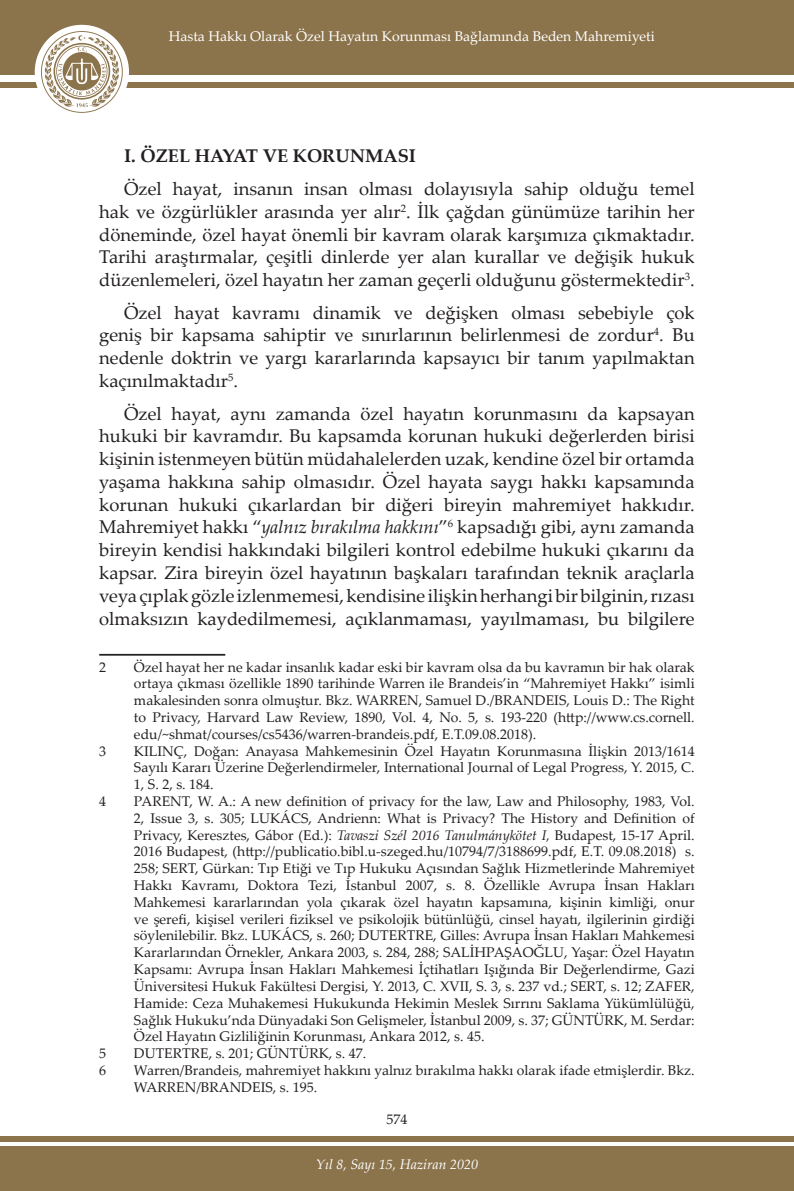
<style>
.page{position:relative;width:794px;height:1191px;background:#fff}
.page>*{position:absolute;margin:0;border:0;box-sizing:border-box;transform-origin:0 0}
.t1{font:18.38px/22.8px "Palatino Linotype";color:#231f20;text-align:justify}
.t2{font:700 18.38px "Palatino Linotype";color:#231f20}
.t3{font:14px/16.8px "Palatino Linotype";color:#231f20;text-align:justify}
.t4{font:14px "Palatino Linotype";color:#fff}
.t5{font:italic 14px "Palatino Linotype";color:#fff}
.s1{font-style:italic}
</style>
<div class="page">
<div style="left:0;top:1136px;width:794px;height:5px;background:#8b734b"></div>
<div style="left:0;top:1146px;width:794px;height:45px;background:#8b734b"></div>
<div style="left:0;top:82px;width:794px;height:6px;background:#8b734b"></div>
<div style="left:0;top:0;width:794px;height:74px;background:#8b734b"></div>
<div style="left:35px;top:25px;width:94px;height:94px;background:#fff;border-radius:50%"></div>
<svg style="left:41px;top:31px;width:82px;height:82px"></svg>
<hr style="left:99px;top:654px;width:126px;height:1px;background:#231f20">
<p class="t4" style="left:169px;top:26px;width:487px">Hasta Hakkı Olarak Özel Hayatın Korunması Bağlamında Beden Mahremiyeti</p>
<h1 class="t2" style="left:124px;top:143px;width:293px">I. ÖZEL HAYAT VE KORUNMASI</h1>
<p class="t1" style="left:99px;top:177px;width:597px;text-indent:25px">Özel hayat, insanın insan olması dolayısıyla sahip olduğu temel hak ve özgürlükler arasında yer alır<sup>2</sup>. İlk çağdan günümüze tarihin her döneminde, özel hayat önemli bir kavram olarak karşımıza çıkmaktadır.<br>Tarihi araştırmalar, çeşitli dinlerde yer alan kurallar ve değişik hukuk düzenlemeleri, özel hayatın her zaman geçerli olduğunu göstermektedir<sup>3</sup>.</p>
<h1 class="t1" style="left:99px;top:300px;width:597px;text-indent:25px">Özel hayat kavramı dinamik ve değişken olması sebebiyle çok geniş bir kapsama sahiptir ve sınırlarının belirlenmesi de zordur<sup>4</sup>. Bu nedenle doktrin ve yargı kararlarında kapsayıcı bir tanım yapılmaktan kaçınılmaktadır<sup>5</sup>.</h1>
<p class="t1" style="left:99px;top:401px;width:597px;text-indent:25px">Özel hayat, aynı zamanda özel hayatın korunmasını da kapsayan hukuki bir kavramdır. Bu kapsamda korunan hukuki değerlerden birisi kişinin istenmeyen bütün müdahalelerden uzak, kendine özel bir ortamda yaşama hakkına sahip olmasıdır. Özel hayata saygı hakkı kapsamında korunan hukuki çıkarlardan bir diğeri bireyin mahremiyet hakkıdır.<br>Mahremiyet hakkı “<span class="s1">yalnız bırakılma hakkını</span>”<sup>6</sup> kapsadığı gibi, aynı zamanda bireyin kendisi hakkındaki bilgileri kontrol edebilme hukuki çıkarını da kapsar. Zira bireyin özel hayatının başkaları tarafından teknik araçlarla veya çıplak gözle izlenmemesi, kendisine ilişkin herhangi bir bilginin, rızası olmaksızın kaydedilmemesi, açıklanmaması, yayılmaması, bu bilgilere</p>
<p class="t3" style="left:99px;top:658px;width:8px">2</p>
<p class="t3" style="left:134px;top:658px;width:562px">Özel hayat her ne kadar insanlık kadar eski bir kavram olsa da bu kavramın bir hak olarak ortaya çıkması özellikle 1890 tarihinde Warren ile Brandeis’in “Mahremiyet Hakkı” isimli makalesinden sonra olmuştur. Bkz. WARREN, Samuel D./BRANDEIS, Louis D.: The Right to Privacy, Harvard Law Review, 1890, Vol. 4, No. 5, s. 193-220 (http://www.cs.cornell. edu/~shmat/courses/cs5436/warren-brandeis.pdf, E.T.09.08.2018).</p>
<p class="t3" style="left:99px;top:742px;width:8px">3</p>
<p class="t3" style="left:134px;top:742px;width:562px">KILINÇ, Doğan: Anayasa Mahkemesinin Özel Hayatın Korunmasına İlişkin 2013/1614<br>Sayılı Kararı Üzerine Değerlendirmeler, International Journal of Legal Progress, Y. 2015, C.<br>1, S. 2, s. 184.</p>
<p class="t3" style="left:99px;top:792px;width:8px">4</p>
<p class="t3" style="left:134px;top:792px;width:562px">PARENT, W. A.: A new definition of privacy for the law, Law and Philosophy, 1983, Vol.<br>2, Issue 3, s. 305; LUKÁCS, Andrienn: What is Privacy? The History and Definition of Privacy, Keresztes, Gábor (Ed.): <span class="s1">Tavaszi Szél 2016 Tanulmánykötet I,</span> Budapest, 15-17 April.<br>2016 Budapest, (http://publicatio.bibl.u-szeged.hu/10794/7/3188699.pdf, E.T. 09.08.2018) s.<br>258; SERT, Gürkan: Tıp Etiği ve Tıp Hukuku Açısından Sağlık Hizmetlerinde Mahremiyet Hakkı Kavramı, Doktora Tezi, İstanbul 2007, s. 8. Özellikle Avrupa İnsan Hakları Mahkemesi kararlarından yola çıkarak özel hayatın kapsamına, kişinin kimliği, onur ve şerefi, kişisel verileri fiziksel ve psikolojik bütünlüğü, cinsel hayatı, ilgilerinin girdiği söylenilebilir. Bkz. LUKÁCS, s. 260; DUTERTRE, Gilles: Avrupa İnsan Hakları Mahkemesi Kararlarından Örnekler, Ankara 2003, s. 284, 288; SALİHPAŞAOĞLU, Yaşar: Özel Hayatın Kapsamı: Avrupa İnsan Hakları Mahkemesi İçtihatları Işığında Bir Değerlendirme, Gazi Üniversitesi Hukuk Fakültesi Dergisi, Y. 2013, C. XVII, S. 3, s. 237 vd.; SERT, s. 12; ZAFER, Hamide: Ceza Muhakemesi Hukukunda Hekimin Meslek Sırrını Saklama Yükümlülüğü, Sağlık Hukuku’nda Dünyadaki Son Gelişmeler, İstanbul 2009, s. 37; GÜNTÜRK, M. Serdar:<br>Özel Hayatın Gizliliğinin Korunması, Ankara 2012, s. 45.</p>
<p class="t3" style="left:99px;top:1044px;width:8px">5</p>
<p class="t3" style="left:134px;top:1044px;width:234px">DUTERTRE, s. 201; GÜNTÜRK, s. 47.</p>
<p class="t3" style="left:99px;top:1061px;width:8px">6</p>
<p class="t3" style="left:134px;top:1061px;width:562px">Warren/Brandeis, mahremiyet hakkını yalnız bırakılma hakkı olarak ifade etmişlerdir. Bkz.<br>WARREN/BRANDEIS, s. 195.</p>
<p class="t3" style="left:386px;top:1110px;width:22px">574</p>
<p class="t5" style="left:316px;top:1154px;width:164px">Yıl 8, Sayı 15, Haziran 2020</p>
</div>
